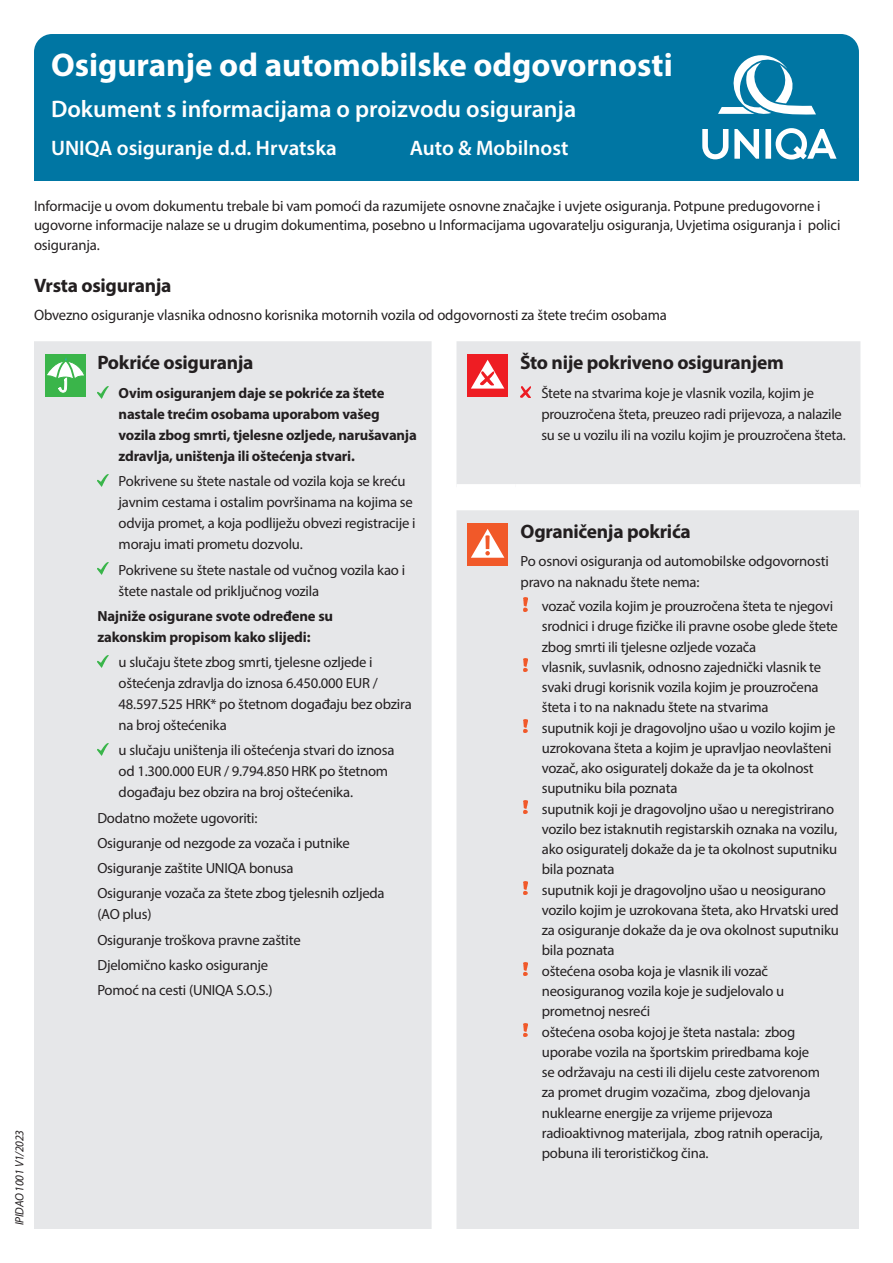
<style>
.page{position:relative;width:893px;height:1263px;background:#fff}
.page>*{position:absolute;margin:0;border:0;box-sizing:border-box;transform-origin:0 0}
.Form_title{font:700 33px "Myriad Pro";color:#fff}
.Form_sub_title{font:600 24px "Myriad Pro";color:#fff}
.Company_Product_head{font:600 21px "Myriad Pro";color:#fff}
.Cover_subhead{font:700 19.5px "Myriad Pro";letter-spacing:-.015em;color:#231f20}
.Form_intro{font:15px/19.5px "Myriad Pro";letter-spacing:-.01em;color:#231f20}
.Covered_bullets{font:14.7px/20.2px "Myriad Pro";letter-spacing:-.015em;color:#231f20}
.Covered_bullets-2{font:700 14.7px/21px "Myriad Pro";letter-spacing:-.015em;color:#231f20}
.Covered_bullets-3{font:italic 12px "Myriad Pro";letter-spacing:-.015em;color:#231f20}
</style>
<div class="page">
<div style="left:34px;top:34px;width:825px;height:147px;background:#0076a3;border-radius:18px"></div>
<svg style="left:718px;top:55px;width:98px;height:60px"></svg>
<svg style="left:702px;top:128px;width:135px;height:32px"></svg>
<div style="left:34px;top:341px;width:398px;height:888px;background:#e6e7e9"></div>
<div style="left:45px;top:354px;width:41px;height:43px;background:#3ab54a"></div>
<svg style="left:47px;top:357px;width:37px;height:35px"></svg>
<svg style="left:97px;top:386px;width:11px;height:12px"></svg>
<svg style="left:97px;top:474px;width:11px;height:12px"></svg>
<svg style="left:97px;top:563px;width:11px;height:12px"></svg>
<svg style="left:97px;top:655px;width:11px;height:12px"></svg>
<svg style="left:97px;top:743px;width:11px;height:12px"></svg>
<div style="left:456px;top:341px;width:404px;height:143px;background:#e6e7e9"></div>
<div style="left:467px;top:354px;width:41px;height:43px;background:#ee1d23"></div>
<svg style="left:471px;top:360px;width:33px;height:29px"></svg>
<svg style="left:520px;top:386px;width:11px;height:11px"></svg>
<div style="left:456px;top:510px;width:403px;height:719px;background:#e6e7e9"></div>
<div style="left:467px;top:523px;width:41px;height:43px;background:#f15929"></div>
<svg style="left:471px;top:529px;width:33px;height:29px"></svg>
<svg style="left:523px;top:598px;width:4px;height:13px"></svg>
<svg style="left:523px;top:659px;width:4px;height:13px"></svg>
<img style="left:523px;top:719px;width:4px;height:14px">
<img style="left:523px;top:800px;width:4px;height:14px">
<img style="left:523px;top:881px;width:4px;height:14px">
<img style="left:523px;top:962px;width:4px;height:14px">
<svg style="left:523px;top:1023px;width:4px;height:13px"></svg>
<p class="Form_title" style="left:51px;top:43px;width:623px">Osiguranje od automobilske odgovornosti</p>
<p class="Form_sub_title" style="left:51px;top:94px;width:527px">Dokument s informacijama o proizvodu osiguranja</p>
<p class="Company_Product_head" style="left:51px;top:135px;width:287px">UNIQA osiguranje d.d. Hrvatska</p>
<p class="Company_Product_head" style="left:410px;top:135px;width:160px">Auto &amp; Mobilnost</p>
<p class="Form_intro" style="left:34px;top:196px;width:808px">Informacije u ovom dokumentu trebale bi vam pomoći da razumijete osnovne značajke i uvjete osiguranja. Potpune predugovorne i ugovorne informacije nalaze se u drugim dokumentima, posebno u Informacijama ugovaratelju osiguranja, Uvjetima osiguranja i polici osiguranja.</p>
<p class="Cover_subhead" style="left:34px;top:273px;width:139px">Vrsta osiguranja</p>
<p class="Form_intro" style="left:34px;top:305px;width:634px">Obvezno osiguranje vlasnika odnosno korisnika motornih vozila od odgovornosti za štete trećim osobama</p>
<p class="Covered_bullets-3" style="left:12px;top:1225px;width:97px;rotate:-90deg">IPIDAO 1001 V1/2023</p>
<p class="Cover_subhead" style="left:97px;top:349px;width:158px">Pokriće osiguranja</p>
<p class="Covered_bullets-2" style="left:119px;top:382px;width:300px">Ovim osiguranjem daje se pokriće za štete nastale trećim osobama uporabom vašeg vozila zbog smrti, tjelesne ozljede, narušavanja zdravlja, uništenja ili oštećenja stvari.</p>
<p class="Covered_bullets" style="left:119px;top:471px;width:298px;line-height:21px">Pokrivene su štete nastale od vozila koja se kreću javnim cestama i ostalim površinama na kojima se odvija promet, a koja podliježu obvezi registracije i moraju imati prometu dozvolu.</p>
<p class="Covered_bullets" style="left:119px;top:559px;width:288px;line-height:21px">Pokrivene su štete nastale od vučnog vozila kao i štete nastale od priključnog vozila</p>
<p class="Covered_bullets-2" style="left:97px;top:605px;width:237px">Najniže osigurane svote određene su zakonskim propisom kako slijedi:</p>
<p class="Covered_bullets" style="left:119px;top:651px;width:295px;line-height:21px">u slučaju štete zbog smrti, tjelesne ozljede i oštećenja zdravlja do iznosa 6.450.000 EUR / 48.597.525 HRK* po štetnom događaju bez obzira na broj oštećenika</p>
<p class="Covered_bullets" style="left:119px;top:740px;width:277px;line-height:21px">u slučaju uništenja ili oštećenja stvari do iznosa od 1.300.000 EUR / 9.794.850 HRK po štetnom događaju bez obzira na broj oštećenika.</p>
<p class="Covered_bullets" style="left:97px;top:807px;width:162px">Dodatno možete ugovoriti:</p>
<p class="Covered_bullets" style="left:97px;top:833px;width:254px">Osiguranje od nezgode za vozača i putnike</p>
<p class="Covered_bullets" style="left:97px;top:858px;width:198px">Osiguranje zaštite UNIQA bonusa</p>
<p class="Covered_bullets" style="left:97px;top:883px;width:289px;line-height:21px">Osiguranje vozača za štete zbog tjelesnih ozljeda (AO plus)</p>
<p class="Covered_bullets" style="left:97px;top:929px;width:205px">Osiguranje troškova pravne zaštite</p>
<p class="Covered_bullets" style="left:97px;top:955px;width:172px">Djelomično kasko osiguranje</p>
<p class="Covered_bullets" style="left:97px;top:980px;width:177px">Pomoć na cesti (UNIQA S.O.S.)</p>
<p class="Cover_subhead" style="left:520px;top:349px;width:265px">Što nije pokriveno osiguranjem</p>
<p class="Covered_bullets" style="left:541px;top:382px;width:306px;line-height:21px">Štete na stvarima koje je vlasnik vozila, kojim je prouzročena šteta, preuzeo radi prijevoza, a nalazile su se u vozilu ili na vozilu kojim je prouzročena šteta.</p>
<p class="Cover_subhead" style="left:521px;top:518px;width:172px">Ograničenja pokrića</p>
<p class="Covered_bullets" style="left:521px;top:551px;width:310px">Po osnovi osiguranja od automobilske odgovornosti pravo na naknadu štete nema:</p>
<p class="Covered_bullets" style="left:542px;top:596px;width:298px">vozač vozila kojim je prouzročena šteta te njegovi srodnici i druge fizičke ili pravne osobe glede štete zbog smrti ili tjelesne ozljede vozača</p>
<p class="Covered_bullets" style="left:542px;top:657px;width:281px">vlasnik, suvlasnik, odnosno zajednički vlasnik te svaki drugi korisnik vozila kojim je prouzročena šteta i to na naknadu štete na stvarima</p>
<p class="Covered_bullets" style="left:542px;top:717px;width:295px">suputnik koji je dragovoljno ušao u vozilo kojim je uzrokovana šteta a kojim je upravljao neovlašteni vozač, ako osiguratelj dokaže da je ta okolnost suputniku bila poznata</p>
<p class="Covered_bullets" style="left:542px;top:798px;width:297px">suputnik koji je dragovoljno ušao u neregistrirano vozilo bez istaknutih registarskih oznaka na vozilu, ako osiguratelj dokaže da je ta okolnost suputniku bila poznata</p>
<p class="Covered_bullets" style="left:542px;top:879px;width:299px">suputnik koji je dragovoljno ušao u neosigurano vozilo kojim je uzrokovana šteta, ako Hrvatski ured za osiguranje dokaže da je ova okolnost suputniku bila poznata</p>
<p class="Covered_bullets" style="left:542px;top:960px;width:244px">oštećena osoba koja je vlasnik ili vozač neosiguranog vozila koje je sudjelovalo u prometnoj nesreći</p>
<p class="Covered_bullets" style="left:542px;top:1021px;width:283px">oštećena osoba kojoj je šteta nastala: zbog uporabe vozila na športskim priredbama koje se održavaju na cesti ili dijelu ceste zatvorenom za promet drugim vozačima, zbog djelovanja nuklearne energije za vrijeme prijevoza radioaktivnog materijala, zbog ratnih operacija, pobuna ili terorističkog čina.</p>
</div>
